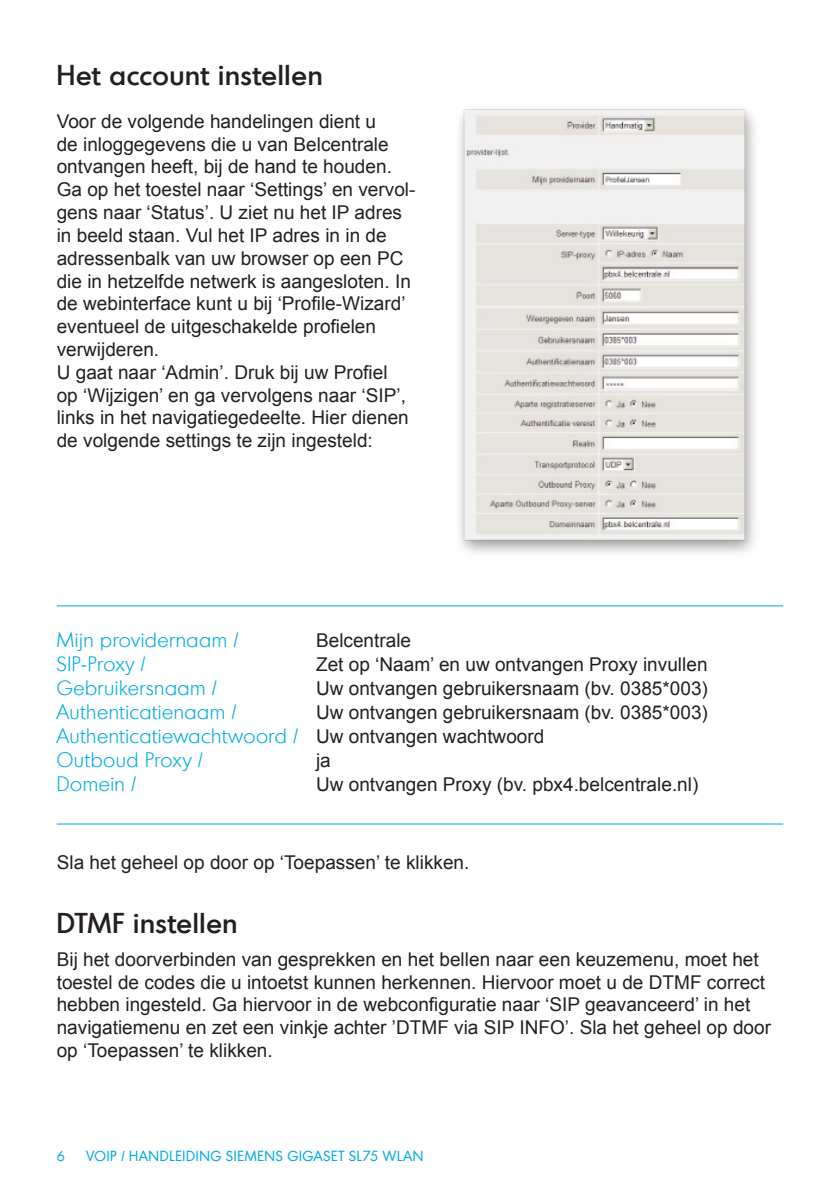
<style>
.page{position:relative;width:840px;height:1191px;background:#fff}
.page>*{position:absolute;margin:0;border:0;box-sizing:border-box;transform-origin:0 0}
.t1{font:500 28px "Montreal";letter-spacing:.025em;color:#231f20}
.t2{font:300 20px "Montreal";letter-spacing:.03em;color:#00abe5}
.t3{font:19px/22.8px "Arial";color:#231f20}
.t4{font:14px "Montreal";letter-spacing:.05em;color:#00abe5}
</style>
<div class="page">
<img style="left:459px;top:109px;width:296px;height:444px">
<hr style="left:57px;top:823px;width:725px;height:1px;background:#00abe5">
<hr style="left:57px;top:605px;width:725px;height:1px;background:#00abe5">
<p class="t1" style="left:57px;top:57px;width:267px">Het account instellen</p>
<p class="t3" style="left:57px;top:110px;width:360px">Voor de volgende handelingen dient u<br>de inloggegevens die u van Belcentrale ontvangen heeft, bij de hand te houden.<br>Ga op het toestel naar ‘Settings’ en vervol&shy;gens naar ‘Status’. U ziet nu het IP adres in beeld staan. Vul het IP adres in in de adressenbalk van uw browser op een PC die in hetzelfde netwerk is aangesloten. In de webinterface kunt u bij ‘Profile-Wizard’ eventueel de uitgeschakelde profielen verwijderen.</p>
<p class="t3" style="left:57px;top:361px;width:353px">U gaat naar ‘Admin’. Druk bij uw Profiel op ‘Wijzigen’ en ga vervolgens naar ‘SIP’, links in het navigatiegedeelte. Hier dienen de volgende settings te zijn ingesteld:</p>
<p class="t2" style="left:57px;top:628px;width:183px">Mijn providernaam /</p>
<p class="t2" style="left:57px;top:652px;width:90px">SIP-Proxy /</p>
<p class="t2" style="left:57px;top:676px;width:161px">Gebruikersnaam /</p>
<p class="t2" style="left:57px;top:700px;width:181px">Authenticatienaam /</p>
<p class="t2" style="left:57px;top:724px;width:242px">Authenticatiewachtwoord /</p>
<p class="t2" style="left:57px;top:748px;width:147px">Outboud Proxy /</p>
<p class="t2" style="left:57px;top:772px;width:81px">Domein /</p>
<p class="t3" style="left:316px;top:628px;width:97px">Belcentrale</p>
<p class="t3" style="left:316px;top:652px;width:393px">Zet op ‘Naam’ en uw ontvangen Proxy invullen</p>
<p class="t3" style="left:316px;top:676px;width:393px">Uw ontvangen gebruikersnaam (bv. 0385*003)</p>
<p class="t3" style="left:316px;top:700px;width:393px">Uw ontvangen gebruikersnaam (bv. 0385*003)</p>
<p class="t3" style="left:316px;top:724px;width:230px">Uw ontvangen wachtwoord</p>
<p class="t3" style="left:316px;top:748px;width:16px">ja</p>
<p class="t3" style="left:316px;top:772px;width:383px">Uw ontvangen Proxy (bv. pbx4.belcentrale.nl)</p>
<p class="t3" style="left:57px;top:851px;width:414px">Sla het geheel op door op ‘Toepassen’ te klikken.</p>
<p class="t1" style="left:57px;top:904px;width:182px">DTMF instellen</p>
<p class="t3" style="left:57px;top:948px;width:715px">Bij het doorverbinden van gesprekken en het bellen naar een keuzemenu, moet het toestel de codes die u intoetst kunnen herkennen. Hiervoor moet u de DTMF correct hebben ingesteld. Ga hiervoor in de webconfiguratie naar ‘SIP geavanceerd’ in het navigatiemenu en zet een vinkje achter ’DTMF via SIP INFO’. Sla het geheel op door op ‘Toepassen’ te klikken.</p>
<p class="t4" style="left:57px;top:1146px;width:10px">6</p>
<p class="t4" style="left:86px;top:1146px;width:338px">VOIP / HANDLEIDING SIEMENS GIGASET SL75 WLAN</p>
</div>
